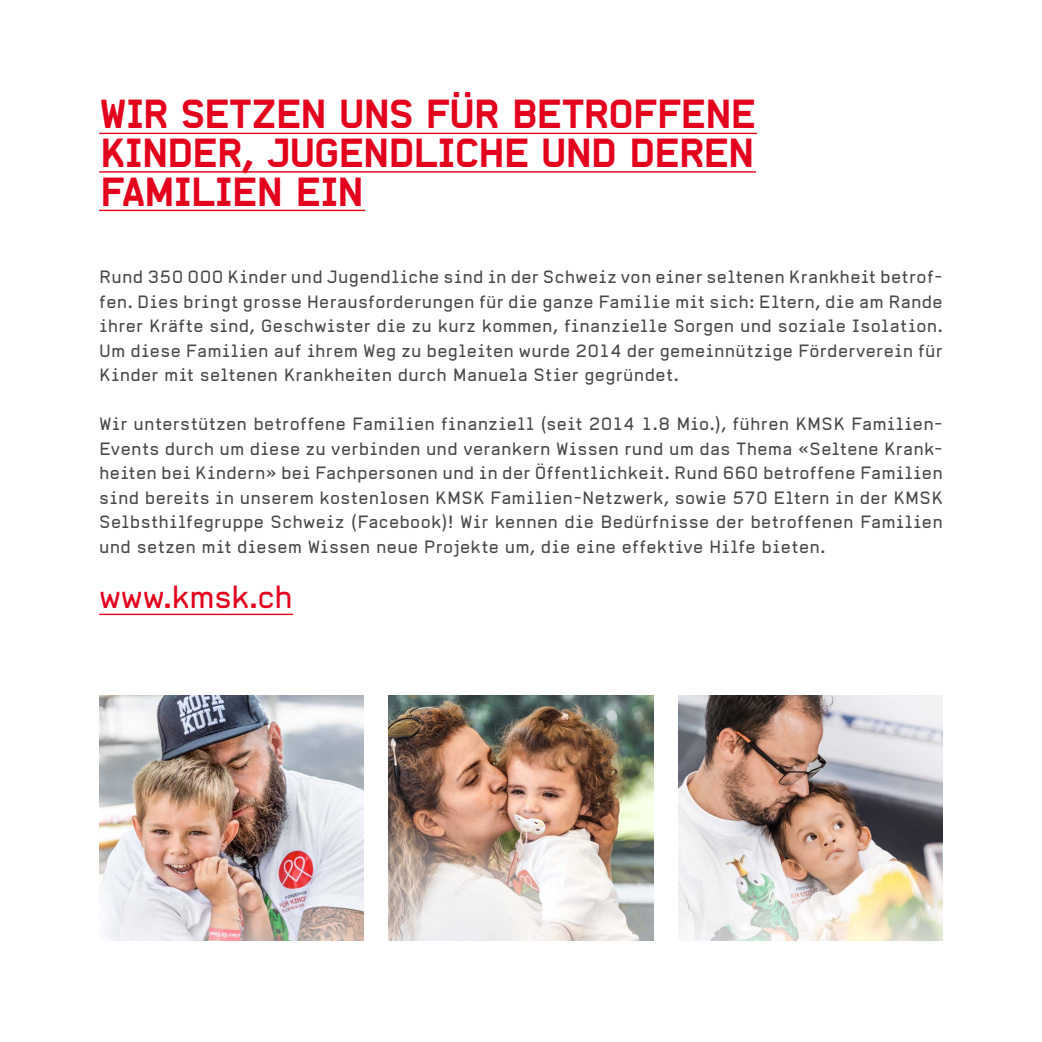
<style>
.page{position:relative;width:1042px;height:1042px;background:#fff}
.page>*{position:absolute;margin:0;border:0;box-sizing:border-box;transform-origin:0 0}
.t1{font:38.5px/38.5px "Alpha Headline";letter-spacing:-.08em;color:#e3001d;text-align:justify}
.t2{font:31.5px "Alpha Headline Pro";letter-spacing:-.02em;color:#e3001d}
.t3{font:17.5px/24.5px "Alpha Headline Pro";letter-spacing:.015em;color:#484847;text-align:justify}
</style>
<div class="page">
<img style="left:99px;top:695px;width:265px;height:245px">
<img style="left:678px;top:695px;width:265px;height:245px">
<img style="left:389px;top:695px;width:264px;height:245px">
<hr style="left:99px;top:133px;width:658px;height:1px;background:#e3001d">
<hr style="left:99px;top:171px;width:657px;height:2px;background:#e3001d">
<hr style="left:99px;top:210px;width:266px;height:1px;background:#e3001d">
<hr style="left:99px;top:614px;width:194px;height:1px;background:#e3001d">
<h1 class="t1" style="left:99px;top:94px;width:659px">WIR SETZEN UNS FÜR BETROFFENE KINDER, JUGENDLICHE UND DEREN FAMILIEN EIN</h1>
<p class="t3" style="left:99px;top:264px;width:845px">Rund 350 000 Kinder und Jugendliche sind in der Schweiz von einer seltenen Krankheit betrof&shy;fen. Dies bringt grosse Herausforderungen für die ganze Familie mit sich: Eltern, die am Rande ihrer Kräfte sind, Geschwister die zu kurz kommen, finanzielle Sorgen und soziale Isolation.<br>Um diese Familien auf ihrem Weg zu begleiten wurde 2014 der gemeinnützige Förderverein für Kinder mit seltenen Krankheiten durch Manuela Stier gegründet.</p>
<p class="t3" style="left:99px;top:411px;width:845px">Wir unterstützen betroffene Familien finanziell (seit 2014 1.8 Mio.), führen KMSK Familien-Events durch um diese zu verbinden und verankern Wissen rund um das Thema «Seltene Krank&shy;heiten bei Kindern» bei Fachpersonen und in der Öffentlichkeit. Rund 660 betroffene Familien sind bereits in unserem kostenlosen KMSK Familien-Netzwerk, sowie 570 Eltern in der KMSK Selbsthilfegruppe Schweiz (Facebook)! Wir kennen die Bedürfnisse der betroffenen Familien und setzen mit diesem Wissen neue Projekte um, die eine effektive Hilfe bieten.</p>
<h2 class="t2" style="left:99px;top:578px;width:195px">www.kmsk.ch</h2>
</div>
